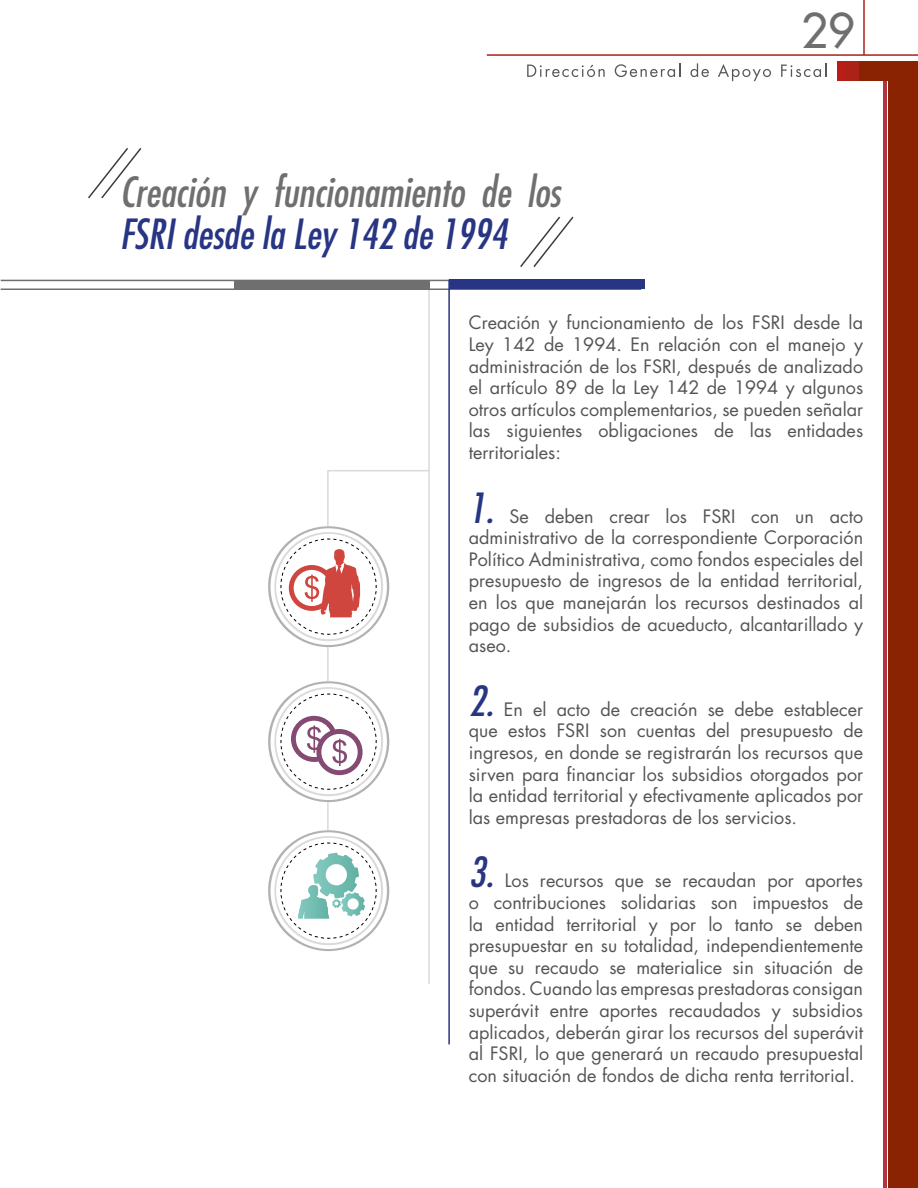
<style>
.page{position:relative;width:918px;height:1188px;background:#fff}
.page>*{position:absolute;margin:0;border:0;box-sizing:border-box;transform-origin:0 0}
.t1{font:500 46.5px "Futura Std";color:#706f6f}
.t2{font:italic condensed 40.5px "Futura Std";color:#283583}
.t3{font:italic condensed 40.5px "Futura Std";color:#706f6f}
.t4{font:18px/21.6px "Futura Std";color:#555454;text-align:justify}
</style>
<div class="page">
<svg style="left:527px;top:65px;width:78px;height:12px"></svg>
<svg style="left:615px;top:63px;width:65px;height:14px"></svg>
<svg style="left:690px;top:63px;width:19px;height:14px"></svg>
<svg style="left:718px;top:64px;width:53px;height:17px"></svg>
<svg style="left:781px;top:63px;width:45px;height:14px"></svg>
<div style="left:888px;top:71px;width:30px;height:1117px;background:#892301"></div>
<hr style="left:883px;top:74px;width:3px;height:1114px;background:#b33342">
<div style="left:855px;top:61px;width:63px;height:20px;background:#892301"></div>
<div style="left:839px;top:61px;width:20px;height:20px;background:#ac2217"></div>
<div style="left:837px;top:61px;width:8px;height:20px;background:#ba1c18"></div>
<hr style="left:487px;top:54px;width:431px;height:2px;background:#ac2217">
<hr style="left:863px;top:0;width:2px;height:55px;background:#ac2217">
<hr style="left:428px;top:281px;width:2px;height:703px;background:#dadada">
<hr style="left:1px;top:280px;width:640px;height:1px;background:#706f6f">
<hr style="left:1px;top:289px;width:640px;height:1px;background:#706f6f">
<div style="left:234px;top:281px;width:196px;height:9px;background:#706f6f"></div>
<svg style="left:88px;top:148px;width:54px;height:51px"></svg>
<svg style="left:520px;top:216px;width:54px;height:51px"></svg>
<hr style="left:448px;top:280px;width:2px;height:764px;background:#283583">
<div style="left:449px;top:280px;width:195px;height:9px;background:#283583"></div>
<svg style="left:268px;top:681px;width:121px;height:121px"></svg>
<svg style="left:268px;top:830px;width:121px;height:121px"></svg>
<hr style="left:327px;top:802px;width:2px;height:28px;background:#dadada">
<hr style="left:327px;top:647px;width:2px;height:34px;background:#dadada">
<svg style="left:268px;top:470px;width:161px;height:177px"></svg>
<h2 class="t3" style="left:120px;top:167px;width:442px">Creación y funcionamiento de los</h2>
<h2 class="t2" style="left:120px;top:209px;width:389px">FSRI desde la Ley 142 de 1994</h2>
<h1 class="t1" style="left:801px;top:2px;width:55px">29</h1>
<p class="t4" style="left:469px;top:312px;width:396px">Creación y funcionamiento de los FSRI desde la Ley 142 de 1994. En relación con el manejo y administración de los FSRI, después de analizado el artículo 89 de la Ley 142 de 1994 y algunos otros artículos complementarios, se pueden señalar las siguientes obligaciones de las entidades territoriales:</p>
<h2 class="t2" style="left:469px;top:483px;width:26px">1.</h2>
<p class="t4" style="left:469px;top:505px;width:396px;text-indent:41px">Se deben crear los FSRI con un acto administrativo de la correspondiente Corporación Político Administrativa, como fondos especiales del presupuesto de ingresos de la entidad territorial, en los que manejarán los recursos destinados al pago de subsidios de acueducto, alcantarillado y aseo.</p>
<h2 class="t2" style="left:469px;top:677px;width:26px">2.</h2>
<p class="t4" style="left:469px;top:699px;width:396px;text-indent:35px">En el acto de creación se debe establecer que estos FSRI son cuentas del presupuesto de ingresos, en donde se registrarán los recursos que sirven para financiar los subsidios otorgados por la entidad territorial y efectivamente aplicados por las empresas prestadoras de los servicios.</p>
<h2 class="t2" style="left:469px;top:848px;width:26px">3.</h2>
<p class="t4" style="left:469px;top:870px;width:396px;text-indent:36px">Los recursos que se recaudan por aportes o contribuciones solidarias son impuestos de la entidad territorial y por lo tanto se deben presupuestar en su totalidad, independientemente que su recaudo se materialice sin situación de fondos. Cuando las empresas prestadoras consigan superávit entre aportes recaudados y subsidios aplicados, deberán girar los recursos del superávit al FSRI, lo que generará un recaudo presupuestal con situación de fondos de dicha renta territorial.</p>
</div>
